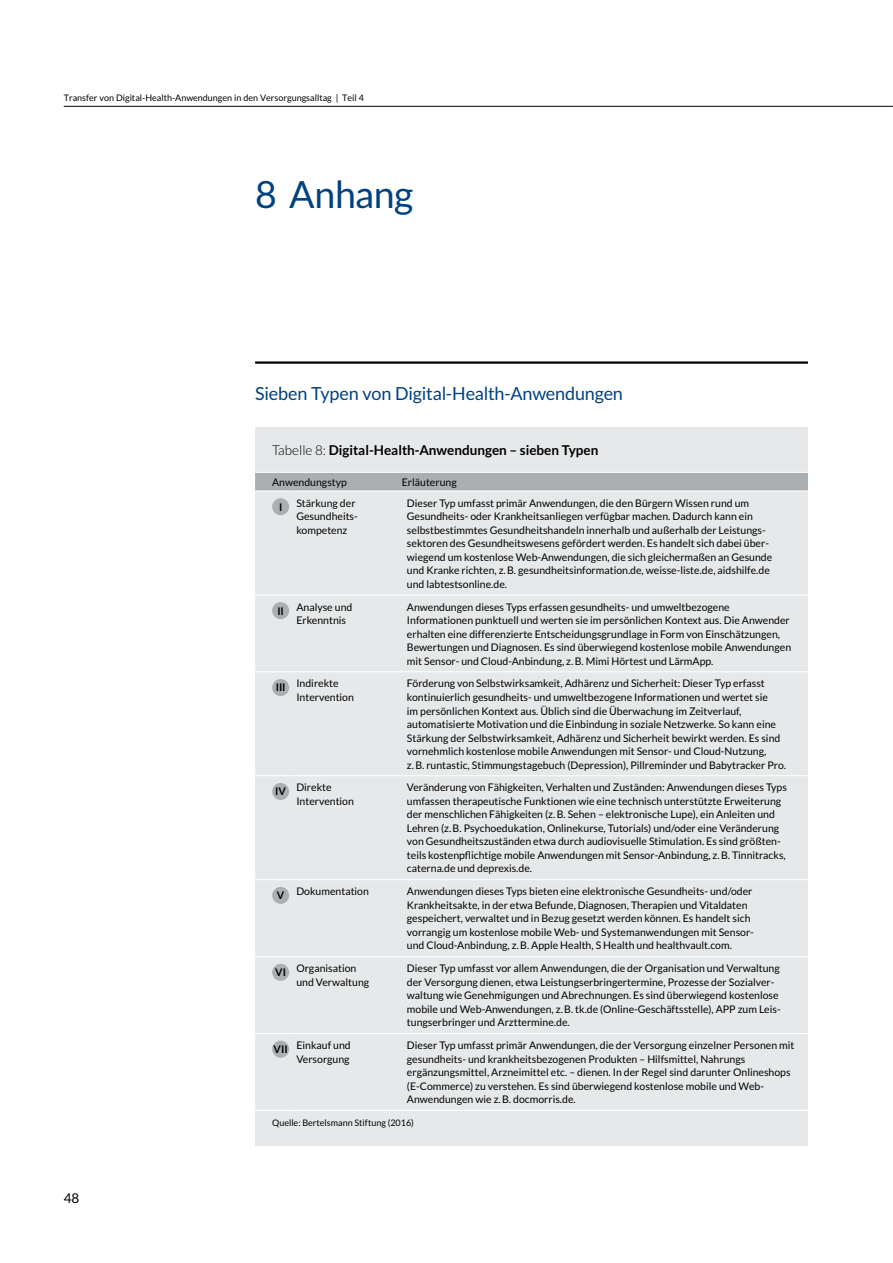
<style>
.page{position:relative;width:893px;height:1263px;background:#fff}
.page>*{position:absolute;margin:0;border:0;box-sizing:border-box;transform-origin:0 0}
.t1{font:37.5px "Lato";letter-spacing:-.01em;color:#004180}
.t2{font:18px "Lato";letter-spacing:-.01em;color:#004180}
.t3{font:700 13.5px "Lato";color:#000}
.t4{font:13.5px "Lato";color:#000}
.t5{font:10.5px/13.5px "Lato";color:#000}
.t6{font:700 10.5px "Lato";color:#000}
.t7{font:9px "Lato";color:#000}
.s1{font-weight:300}
.s2{font-weight:700}
</style>
<div class="page">
<hr style="left:64px;top:106px;width:829px;height:1px;background:#000">
<hr style="left:255px;top:361px;width:553px;height:3px;background:#000">
<div style="left:255px;top:427px;width:553px;height:719px;background:#e6e8e9"></div>
<div style="left:255px;top:473px;width:553px;height:17px;background:#abafb2"></div>
<hr style="left:255px;top:594px;width:36px;height:1px;background:#fff">
<hr style="left:291px;top:594px;width:111px;height:1px;background:#fff">
<hr style="left:402px;top:594px;width:406px;height:1px;background:#fff">
<hr style="left:255px;top:671px;width:36px;height:1px;background:#fff">
<hr style="left:291px;top:671px;width:111px;height:1px;background:#fff">
<hr style="left:402px;top:671px;width:406px;height:1px;background:#fff">
<hr style="left:255px;top:775px;width:36px;height:1px;background:#fff">
<hr style="left:291px;top:775px;width:111px;height:1px;background:#fff">
<hr style="left:402px;top:775px;width:406px;height:1px;background:#fff">
<hr style="left:255px;top:879px;width:36px;height:1px;background:#fff">
<hr style="left:291px;top:879px;width:111px;height:1px;background:#fff">
<hr style="left:402px;top:879px;width:406px;height:1px;background:#fff">
<hr style="left:255px;top:956px;width:36px;height:1px;background:#fff">
<hr style="left:291px;top:956px;width:111px;height:1px;background:#fff">
<hr style="left:402px;top:956px;width:406px;height:1px;background:#fff">
<hr style="left:255px;top:1033px;width:36px;height:1px;background:#fff">
<hr style="left:291px;top:1033px;width:111px;height:1px;background:#fff">
<hr style="left:402px;top:1033px;width:406px;height:1px;background:#fff">
<hr style="left:255px;top:1110px;width:36px;height:1px;background:#fff">
<hr style="left:291px;top:1110px;width:111px;height:1px;background:#fff">
<hr style="left:402px;top:1110px;width:406px;height:1px;background:#fff">
<hr style="left:255px;top:472px;width:36px;height:1px;background:#fff">
<hr style="left:291px;top:472px;width:111px;height:1px;background:#fff">
<hr style="left:402px;top:472px;width:406px;height:1px;background:#fff">
<hr style="left:255px;top:490px;width:36px;height:1px;background:#fff">
<hr style="left:291px;top:490px;width:111px;height:1px;background:#fff">
<hr style="left:402px;top:490px;width:406px;height:1px;background:#fff">
<div style="left:272px;top:498px;width:17px;height:17px;background:#abafb2;border-radius:50%"></div>
<div style="left:272px;top:602px;width:17px;height:17px;background:#abafb2;border-radius:50%"></div>
<div style="left:272px;top:679px;width:17px;height:17px;background:#abafb2;border-radius:50%"></div>
<div style="left:272px;top:783px;width:17px;height:17px;background:#abafb2;border-radius:50%"></div>
<div style="left:272px;top:887px;width:17px;height:17px;background:#abafb2;border-radius:50%"></div>
<div style="left:272px;top:964px;width:17px;height:17px;background:#abafb2;border-radius:50%"></div>
<div style="left:272px;top:1041px;width:17px;height:17px;background:#abafb2;border-radius:50%"></div>
<p class="t7" style="left:64px;top:93px;width:302px">Transfer von Digital-Health-Anwendungen in den Versorgungsalltag | Teil 4</p>
<h1 class="t1" style="left:255px;top:174px;width:160px">8 Anhang</h1>
<h2 class="t2" style="left:255px;top:383px;width:369px">Sieben Typen von Digital-Health-Anwendungen</h2>
<p class="t4" style="left:64px;top:1191px;width:17px">48</p>
<p class="t3" style="left:272px;top:443px;width:328px"><span class="s1">Tabelle 8:</span> Digital-Health-Anwendungen – sieben Typen</p>
<p class="t5" style="left:272px;top:475px;width:76px">Anwendungstyp</p>
<p class="t5" style="left:402px;top:475px;width:56px">Erläuterung</p>
<p class="t6" style="left:279px;top:501px;width:5px">I</p>
<p class="t5" style="left:296px;top:496px;width:63px">Stärkung der<br>Gesundheits&shy;kompetenz</p>
<p class="t5" style="left:407px;top:496px;width:367px">Dieser Typ umfasst primär Anwendungen, die den Bürgern Wissen rund um Gesundheits- oder Krankheitsanliegen verfügbar machen. Dadurch kann ein selbstbestimmtes Gesundheitshandeln innerhalb und außerhalb der Leistungs&shy;sektoren des Gesundheitswesens gefördert werden. Es handelt sich dabei über&shy;wiegend um kostenlose Web-Anwendungen, die sich gleichermaßen an Gesunde und Kranke richten, z.B. gesundheitsinformation.de, weisse-liste.de, aidshilfe.de und labtestsonline.de.</p>
<p class="t5" style="left:296px;top:600px;width:57px;text-indent:-19px"><span class="s2">II</span> Analyse und<br>Erkenntnis</p>
<p class="t5" style="left:407px;top:600px;width:386px">Anwendungen dieses Typs erfassen gesundheits- und umweltbezogene Informationen punktuell und werten sie im persönlichen Kontext aus. Die Anwender erhalten eine differenzierte Entscheidungsgrundlage in Form von Einschätzungen, Bewertungen und Diagnosen. Es sind überwiegend kostenlose mobile Anwendungen mit Sensor- und Cloud-Anbindung, z.B. Mimi Hörtest und LärmApp.</p>
<p class="t5" style="left:296px;top:677px;width:59px;text-indent:-21px"><span class="s2">III</span> Indirekte<br>Intervention</p>
<p class="t5" style="left:407px;top:677px;width:381px">Förderung von Selbstwirksamkeit, Adhärenz und Sicherheit: Dieser Typ erfasst kontinuierlich gesundheits- und umweltbezogene Informationen und wertet sie<br>im persönlichen Kontext aus. Üblich sind die Überwachung im Zeitverlauf, automatisierte Motivation und die Einbindung in soziale Netzwerke. So kann eine Stärkung der Selbstwirksamkeit, Adhärenz und Sicherheit bewirkt werden. Es sind vornehmlich kostenlose mobile Anwendungen mit Sensor- und Cloud-Nutzung, z.B. runtastic, Stimmungstagebuch (Depression), Pillreminder und Babytracker Pro.</p>
<p class="t5" style="left:296px;top:781px;width:59px;text-indent:-21px"><span class="s2">IV</span> Direkte<br>Intervention</p>
<p class="t5" style="left:407px;top:781px;width:381px">Veränderung von Fähigkeiten, Verhalten und Zuständen: Anwendungen dieses Typs umfassen therapeutische Funktionen wie eine technisch unterstützte Erweiterung der menschlichen Fähigkeiten (z.B. Sehen – elektronische Lupe), ein Anleiten und Lehren (z.B. Psychoedukation, Onlinekurse, Tutorials) und/oder eine Veränderung von Gesundheitszuständen etwa durch audiovisuelle Stimulation. Es sind größten&shy;teils kostenpflichtige mobile Anwendungen mit Sensor-Anbindung, z.B. Tinnitracks, caterna.de und deprexis.de.</p>
<p class="t5" style="left:277px;top:885px;width:94px"><span class="s2">V</span> Dokumentation</p>
<p class="t5" style="left:407px;top:885px;width:348px">Anwendungen dieses Typs bieten eine elektronische Gesundheits- und/oder Krankheitsakte, in der etwa Befunde, Diagnosen, Therapien und Vitaldaten gespeichert, verwaltet und in Bezug gesetzt werden können. Es handelt sich vorrangig um kostenlose mobile Web- und Systemanwendungen mit Sensor&shy;und Cloud-Anbindung, z.B. Apple Health, S Health und healthvault.com.</p>
<p class="t5" style="left:296px;top:962px;width:74px;text-indent:-21px"><span class="s2">VI</span> Organisation und Verwaltung</p>
<p class="t5" style="left:407px;top:962px;width:375px">Dieser Typ umfasst vor allem Anwendungen, die der Organisation und Verwaltung der Versorgung dienen, etwa Leistungserbringertermine, Prozesse der Sozialver&shy;waltung wie Genehmigungen und Abrechnungen. Es sind überwiegend kostenlose mobile und Web-Anwendungen, z.B. tk.de (Online-Geschäftsstelle), APP zum Leis&shy;tungserbringer und Arzttermine.de.</p>
<p class="t5" style="left:274px;top:1038px;width:79px;text-align:right"><span class="s2">VII</span> Einkauf und<br>Versorgung</p>
<p class="t5" style="left:407px;top:1038px;width:389px">Dieser Typ umfasst primär Anwendungen, die der Versorgung einzelner Personen mit gesundheits- und krankheitsbezogenen Produkten – Hilfsmittel, Nahrungs ergänzungsmittel, Arzneimittel etc. – dienen. In der Regel sind darunter Onlineshops (E-Commerce) zu verstehen. Es sind überwiegend kostenlose mobile und Web-Anwendungen wie z.B. docmorris.de.</p>
<p class="t7" style="left:272px;top:1118px;width:143px">Quelle: Bertelsmann Stiftung (2016)</p>
</div>
